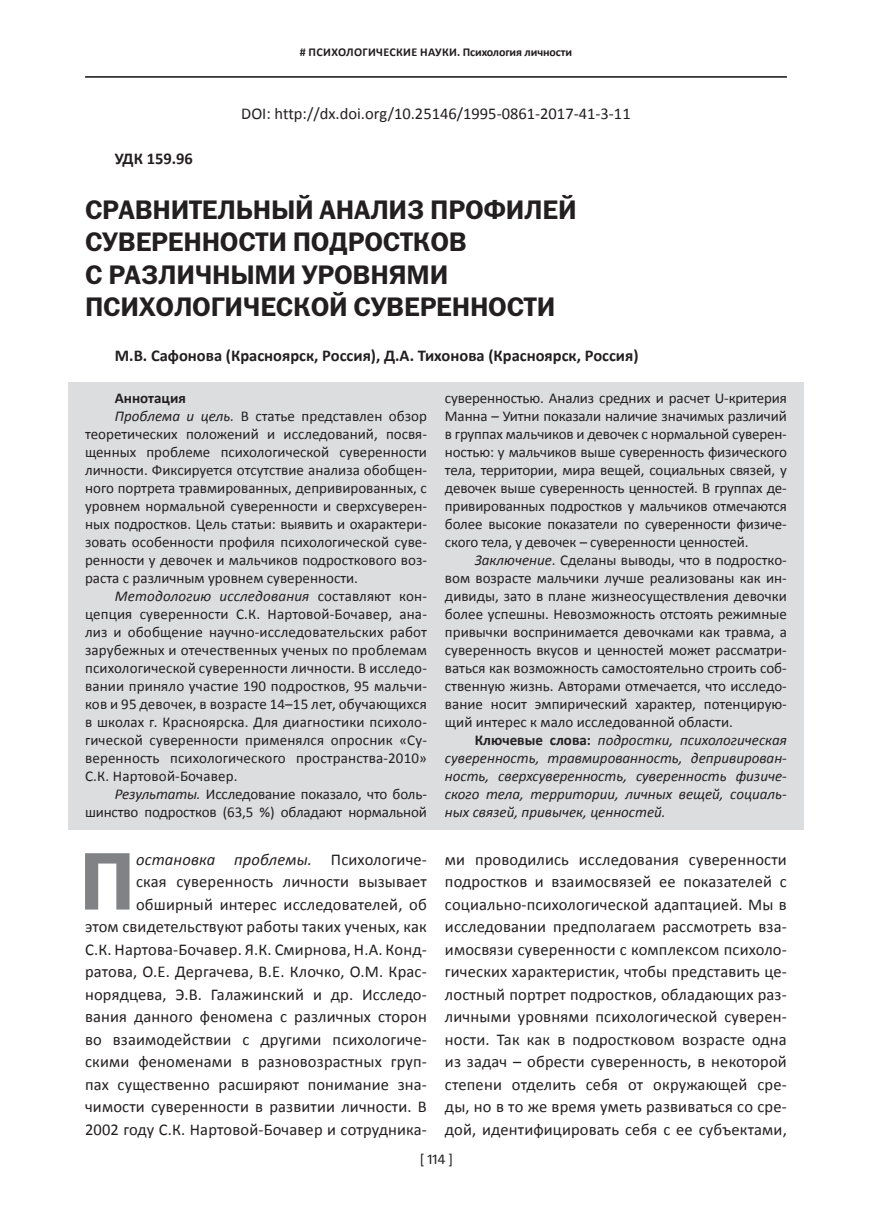
<style>
.page{position:relative;width:872px;height:1221px;background:#fff}
.page>*{position:absolute;margin:0;border:0;box-sizing:border-box;transform-origin:0 0}
.t1{font:82.05px "ez Franklin Goth Demi";color:#808285}
.t2{font:27px/32.4px "ez Franklin Goth Demi";letter-spacing:-.01em;color:#231f20}
.t3{font:16.5px/22.5px "Calibri";letter-spacing:.01em;color:#231f20;text-align:right}
.t4{font:700 16.5px "Calibri";color:#231f20}
.t5{font:15px/18px "Calibri";color:#231f20;text-align:justify}
.t6{font:italic 15px/18px "Calibri";color:#231f20;text-align:justify}
.t7{font:700 15px "Calibri";color:#231f20}
.t8{font:700 12px "Calibri";letter-spacing:-.005em;color:#231f20}
.s1{font-style:italic}
.s2{font-style:normal}
.s3{font-weight:700;font-style:normal}
</style>
<div class="page">
<hr style="left:85px;top:76px;width:702px;height:1px;background:#231f20">
<hr style="left:85px;top:77px;width:702px;height:1px;background:#231f20">
<div style="left:68px;top:382px;width:736px;height:447px;background:#dcdddf"></div>
<p class="t8" style="left:300px;top:45px;width:274px"># ПСИХОЛОГИЧЕСКИЕ НАУКИ. Психология личности</p>
<p class="t3" style="left:241px;top:102px;width:391px">DOI: http://dx.doi.org/10.25146/1995-0861-2017-41-3-11</p>
<p class="t4" style="left:115px;top:148px;width:80px">УДК 159.96</p>
<h2 class="t2" style="left:85px;top:193px;width:493px">СРАВНИТЕЛЬНЫЙ АНАЛИЗ ПРОФИЛЕЙ<br>СУВЕРЕННОСТИ ПОДРОСТКОВ<br>С РАЗЛИЧНЫМИ УРОВНЯМИ<br>ПСИХОЛОГИЧЕСКОЙ СУВЕРЕННОСТИ</h2>
<p class="t4" style="left:115px;top:345px;width:525px">М.В. Сафонова (Красноярск, Россия), Д.А. Тихонова (Красноярск, Россия)</p>
<p class="t7" style="left:115px;top:388px;width:72px">Аннотация</p>
<p class="t5" style="left:115px;top:407px;width:313px"><span class="s1">Проблема и цель.</span> В статье представлен обзор</p>
<p class="t5" style="left:85px;top:425px;width:343px">теоретических положений и исследований, посвя-</p>
<p class="t5" style="left:85px;top:443px;width:343px">щенных проблеме психологической суверенности</p>
<p class="t5" style="left:85px;top:461px;width:343px">личности. Фиксируется отсутствие анализа обобщен-</p>
<p class="t5" style="left:85px;top:479px;width:343px">ного портрета травмированных, депривированных, с</p>
<p class="t5" style="left:85px;top:497px;width:343px">уровнем нормальной суверенности и сверхсуверен-</p>
<p class="t5" style="left:85px;top:515px;width:343px">ных подростков. Цель статьи: выявить и охарактери-</p>
<p class="t5" style="left:85px;top:533px;width:343px">зовать особенности профиля психологической суве-</p>
<p class="t5" style="left:85px;top:551px;width:343px">ренности у девочек и мальчиков подросткового воз-</p>
<p class="t5" style="left:85px;top:569px;width:274px">раста с различным уровнем суверенности.</p>
<p class="t6" style="left:115px;top:586px;width:314px">Методологию исследования <span class="s2">составляют кон-</span></p>
<p class="t5" style="left:85px;top:605px;width:343px">цепция суверенности С.К. Нартовой-Бочавер, ана-</p>
<p class="t5" style="left:85px;top:623px;width:343px">лиз и обобщение научно-исследовательских работ</p>
<p class="t5" style="left:85px;top:641px;width:343px">зарубежных и отечественных ученых по проблемам</p>
<p class="t5" style="left:85px;top:659px;width:343px">психологической суверенности личности. В исследо-</p>
<p class="t5" style="left:85px;top:677px;width:343px">вании приняло участие 190 подростков, 95 мальчи-</p>
<p class="t5" style="left:85px;top:695px;width:343px">ков и 95 девочек, в возрасте 14–15 лет, обучающихся</p>
<p class="t5" style="left:85px;top:713px;width:343px">в школах г. Красноярска. Для диагностики психоло-</p>
<p class="t5" style="left:85px;top:731px;width:343px">гической суверенности применялся опросник «Су-</p>
<p class="t5" style="left:85px;top:749px;width:343px">веренность психологического пространства-2010»</p>
<p class="t5" style="left:85px;top:767px;width:154px">С.К. Нартовой-Бочавер.</p>
<p class="t5" style="left:115px;top:785px;width:314px"><span class="s1">Результаты.</span> Исследование показало, что боль-</p>
<p class="t5" style="left:85px;top:803px;width:343px">шинство подростков (63,5 %) обладают нормальной</p>
<p class="t5" style="left:445px;top:389px;width:343px">суверенностью. Анализ средних и расчет U-критерия Манна – Уитни показали наличие значимых различий в группах мальчиков и девочек с нормальной суверен&shy;ностью: у мальчиков выше суверенность физического тела, территории, мира вещей, социальных связей, у девочек выше суверенность ценностей. В группах де&shy;привированных подростков у мальчиков отмечаются более высокие показатели по суверенности физиче&shy;ского тела, у девочек – суверенности ценностей.</p>
<p class="t5" style="left:445px;top:551px;width:343px;text-indent:30px"><span class="s1">Заключение</span>. Сделаны выводы, что в подростко&shy;вом возрасте мальчики лучше реализованы как ин&shy;дивиды, зато в плане жизнеосуществления девочки более успешны. Невозможность отстоять режимные привычки воспринимается девочками как травма, а суверенность вкусов и ценностей может рассматри&shy;ваться как возможность самостоятельно строить соб&shy;ственную жизнь. Авторами отмечается, что исследо&shy;вание носит эмпирический характер, потенцирую&shy;щий интерес к мало исследованной области.</p>
<p class="t6" style="left:445px;top:730px;width:343px;text-indent:30px"><span class="s3">Ключевые слова:</span> подростки, психологическая суверенность, травмированность, депривирован&shy;ность, сверхсуверенность, суверенность физиче&shy;ского тела, территории, личных вещей, социаль&shy;ных связей, привычек, ценностей.</p>
<p class="t3" style="left:85px;top:847px;width:343px"><span class="s1">остановка проблемы.</span> Психологиче-<br>ская суверенность личности вызывает обширный интерес исследователей, об<br>этом свидетельствуют работы таких ученых, как С.К. Нартова-Бочавер. Я.К. Смирнова, Н.А. Конд&shy;ратова, О.Е. Дергачева, В.Е. Клочко, О.М. Крас&shy;норядцева, Э.В. Галажинский и др. Исследо&shy;вания данного феномена с различных сторон во взаимодействии с другими психологиче&shy;скими феноменами в разновозрастных груп&shy;пах существенно расширяют понимание зна&shy;чимости суверенности в развитии личности. В 2002 году С.К. Нартовой-Бочавер и сотрудника-</p>
<p class="t3" style="left:445px;top:847px;width:343px;text-align:justify">ми проводились исследования суверенности подростков и взаимосвязей ее показателей с социально-психологической адаптацией. Мы в исследовании предполагаем рассмотреть вза&shy;имосвязи суверенности с комплексом психоло&shy;гических характеристик, чтобы представить це&shy;лостный портрет подростков, обладающих раз&shy;личными уровнями психологической суверен&shy;ности. Так как в подростковом возрасте одна из задач – обрести суверенность, в некоторой степени отделить себя от окружающей сре&shy;ды, но в то же время уметь развиваться со сре&shy;дой, идентифицировать себя с ее субъектами,</p>
<h1 class="t1" style="left:79px;top:834px;width:57px">П</h1>
<p class="t5" style="left:420px;top:1149px;width:35px">[ 114 ]</p>
</div>
